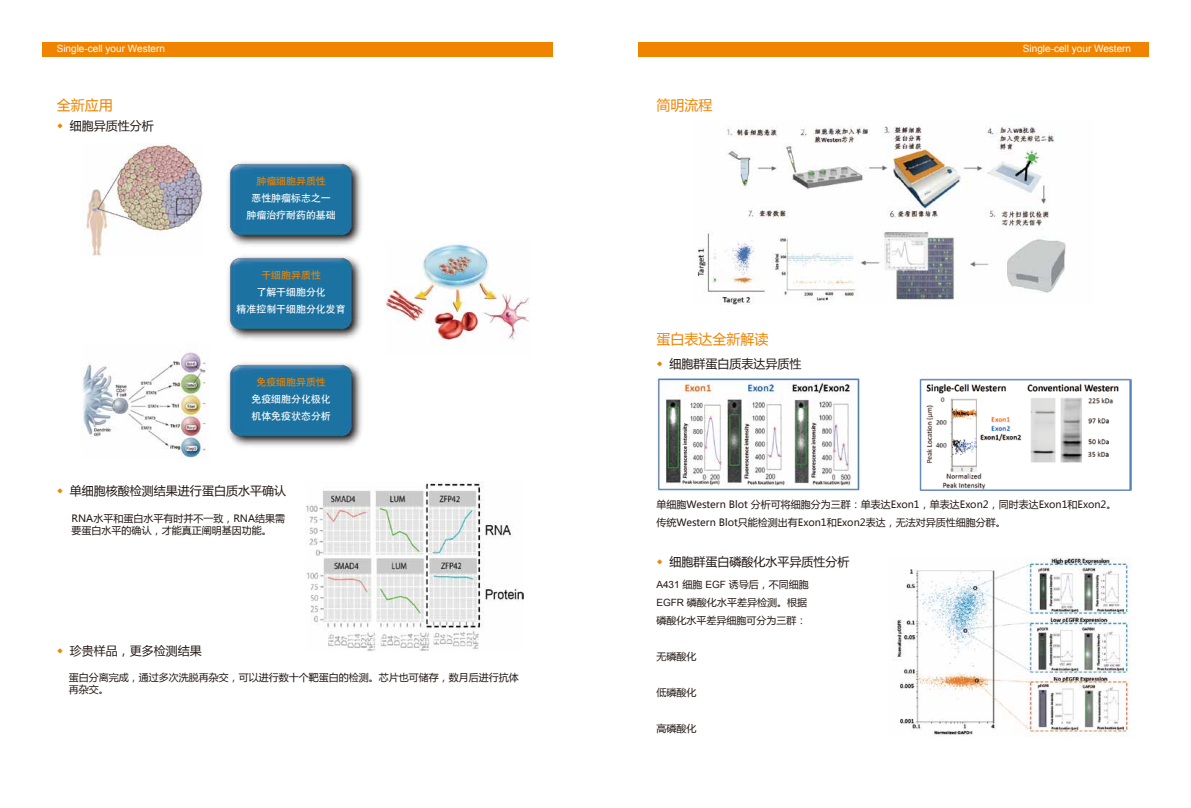
<style>
.page{position:relative;width:1191px;height:808px;background:#fff}
.page>*{position:absolute;margin:0;border:0;box-sizing:border-box;transform-origin:0 0}
.t1{font:14px "Microsoft Ya Hei";color:#f08300}
.t2{font:12px "Microsoft Ya Hei";color:#221815}
.t3{font:10px/18px "Microsoft Ya Hei";color:#221815}
.t4{font:10px "Arial";color:#fff}
.t5{font:9.9px/17px "Heiti CSEG Medium GB";color:#fff;text-align:center}
.t6{font:9.9px "Heiti CSEG Medium GB";color:#f08300}
.s1{font-size:11px;color:#f08300}
.s2{font-family:"Arial"}
</style>
<div class="page">
<div style="left:43px;top:43px;width:510px;height:14px;background:#f08300"></div>
<div style="left:638px;top:43px;width:510px;height:14px;background:#f08300"></div>
<img style="left:86px;top:143px;width:117px;height:113px">
<img style="left:386px;top:241px;width:143px;height:101px">
<img style="left:82px;top:352px;width:124px;height:106px">
<img style="left:656px;top:377px;width:205px;height:114px">
<img style="left:919px;top:378px;width:212px;height:112px">
<img style="left:897px;top:557px;width:234px;height:180px">
<img style="left:227px;top:162px;width:135px;height:82px">
<img style="left:227px;top:244px;width:135px;height:95px">
<img style="left:207px;top:363px;width:155px;height:83px">
<img style="left:697px;top:126px;width:369px;height:179px">
<img style="left:306px;top:482px;width:217px;height:169px">
<p class="t4" style="left:57px;top:42px;width:110px">Single-cell your Western</p>
<p class="t4" style="left:1023px;top:42px;width:110px">Single-cell your Western</p>
<h1 class="t1" style="left:57px;top:95px;width:57px">全新应用</h1>
<p class="t2" style="left:57px;top:117px;width:99px"><span class="s1">◆</span> 细胞异质性分析</p>
<p class="t6" style="left:256px;top:176px;width:71px">肿瘤细胞异质性</p>
<p class="t5" style="left:246px;top:190px;width:91px">恶性肿瘤标志之一肿瘤治疗耐药的基础</p>
<p class="t6" style="left:261px;top:270px;width:61px">干细胞异质性</p>
<p class="t5" style="left:237px;top:284px;width:111px">了解干细胞分化<br>精准控制干细胞分化发育</p>
<p class="t6" style="left:256px;top:377px;width:71px">免疫细胞异质性</p>
<p class="t5" style="left:251px;top:390px;width:81px;text-align:left">免疫细胞分化极化机体免疫状态分析</p>
<p class="t2" style="left:57px;top:483px;width:231px"><span class="s1">◆</span> 单细胞核酸检测结果进行蛋白质水平确认</p>
<p class="t3" style="left:72px;top:512px;width:215px;line-height:12px">RNA水平和蛋白水平有时并不一致，RNA结果需要蛋白水平的确认，才能真正阐明基因功能。</p>
<p class="t2" style="left:57px;top:642px;width:147px"><span class="s1">◆</span> 珍贵样品，更多检测结果</p>
<p class="t3" style="left:69px;top:671px;width:451px;line-height:12px">蛋白分离完成，通过多次洗脱再杂交，可以进行数十个靶蛋白的检测。芯片也可储存，数月后进行抗体再杂交。</p>
<h1 class="t1" style="left:656px;top:95px;width:57px">简明流程</h1>
<h1 class="t1" style="left:656px;top:329px;width:113px">蛋白表达全新解读</h1>
<p class="t2" style="left:656px;top:355px;width:147px"><span class="s1">◆</span> 细胞群蛋白质表达异质性</p>
<p class="t3" style="left:656px;top:495px;width:461px">单细胞Western Blot 分析可将细胞分为三群：单表达Exon1，单表达Exon2，同时表达Exon1和Exon2。传统Western Blot只能检测出有Exon1和Exon2表达，无法对异质性细胞分群。</p>
<p class="t2" style="left:656px;top:553px;width:195px"><span class="s1">◆</span> 细胞群蛋白磷酸化水平异质性分析</p>
<p class="t3" style="left:656px;top:575px;width:154px"><span class="s2">A431</span> 细胞 <span class="s2">EGF</span> 诱导后，不同细胞<br><span class="s2">EGFR</span> 磷酸化水平差异检测。根据磷酸化水平差异细胞可分为三群：</p>
<p class="t3" style="left:656px;top:647px;width:41px">无磷酸化</p>
<p class="t3" style="left:656px;top:683px;width:41px">低磷酸化</p>
<p class="t3" style="left:656px;top:719px;width:41px">高磷酸化</p>
</div>
